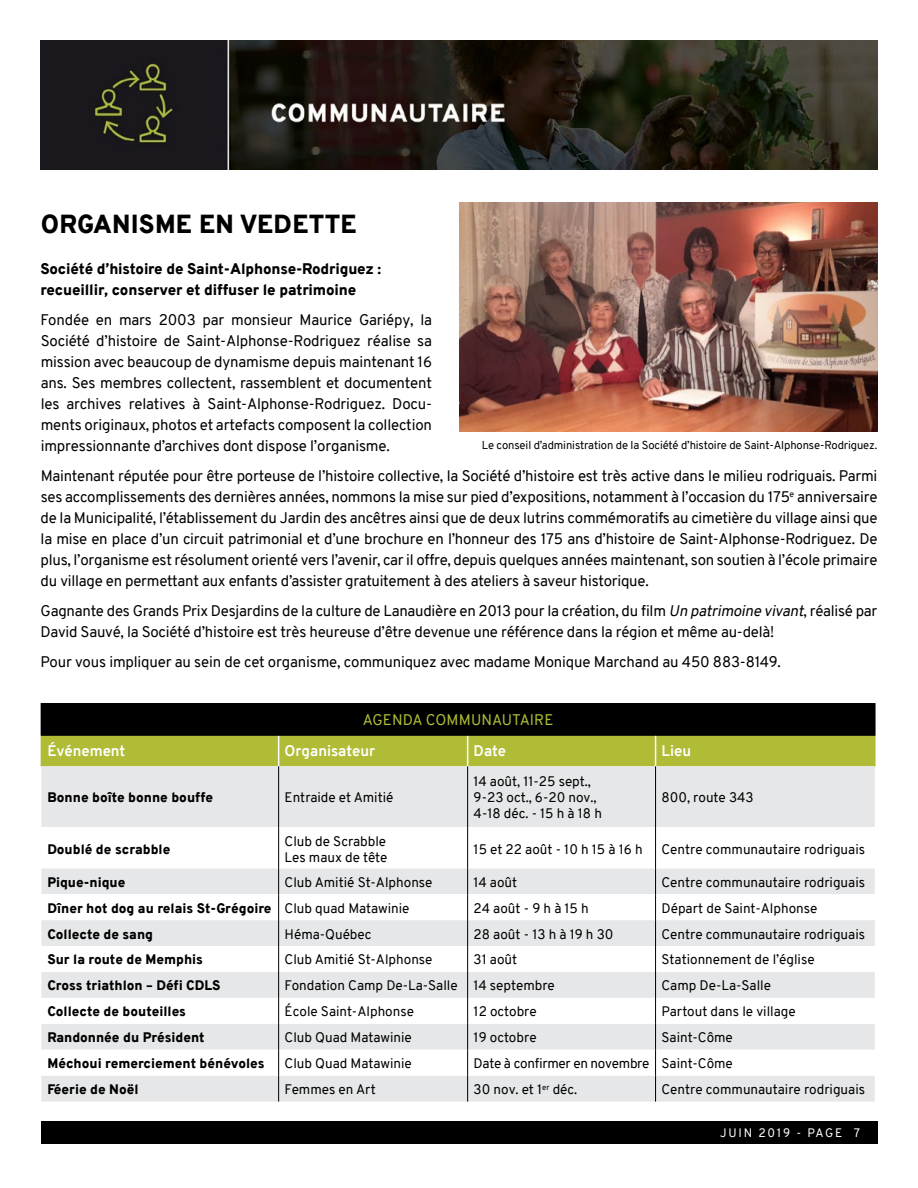
<style>
.page{position:relative;width:918px;height:1188px;background:#fff}
.page>*{position:absolute;margin:0;border:0;box-sizing:border-box;transform-origin:0 0}
.t1{font:900 25.5px "Overpass";color:#000}
.t2{font:15px/21px "Overpass";letter-spacing:-.015em;color:#000;text-align:justify}
.t3{font:900 15px/21px "Overpass";letter-spacing:-.01em;color:#000}
.t4{font:700 15px "Overpass";color:#fff}
.t5{font:15px "Overpass";letter-spacing:.01em;color:#b0bc36}
.t6{font:13.5px/16.2px "Overpass";color:#000}
.t7{font:900 13.5px "Overpass";color:#000}
.t8{font:13.5px "Overpass";letter-spacing:-.02em;color:#000}
.t9{font:12px "Overpass";letter-spacing:.14em;color:#fff}
.t10{font:11.25px "Overpass";color:#000}
.s1{font-style:italic}
.s2{font-weight:400}
</style>
<div class="page">
<div style="left:41px;top:1121px;width:837px;height:23px;background:#000"></div>
<img style="left:40px;top:40px;width:838px;height:129px">
<img style="left:459px;top:203px;width:418px;height:229px">
<div style="left:41px;top:766px;width:834px;height:336px;background:#e6e7e8"></div>
<svg style="left:41px;top:827px;width:834px;height:249px"></svg>
<hr style="left:874px;top:705px;width:2px;height:29px;background:#000">
<hr style="left:41px;top:703px;width:238px;height:2px;background:#000">
<svg style="left:41px;top:705px;width:833px;height:61px;background:#595f1b"></svg>
<hr style="left:279px;top:703px;width:189px;height:2px;background:#000">
<hr style="left:468px;top:703px;width:188px;height:2px;background:#000">
<hr style="left:656px;top:703px;width:220px;height:2px;background:#000">
<hr style="left:41px;top:736px;width:1px;height:30px;background:#b0bc36">
<hr style="left:874px;top:736px;width:2px;height:30px;background:#b0bc36">
<hr style="left:41px;top:734px;width:238px;height:2px;background:#000">
<hr style="left:279px;top:734px;width:189px;height:2px;background:#000">
<hr style="left:468px;top:734px;width:188px;height:2px;background:#000">
<hr style="left:656px;top:734px;width:220px;height:2px;background:#000">
<hr style="left:278px;top:766px;width:1px;height:61px;background:#000">
<hr style="left:467px;top:766px;width:1px;height:61px;background:#000">
<hr style="left:655px;top:766px;width:1px;height:61px;background:#000">
<hr style="left:278px;top:827px;width:1px;height:41px;background:#000">
<hr style="left:467px;top:827px;width:1px;height:41px;background:#000">
<hr style="left:655px;top:827px;width:1px;height:41px;background:#000">
<svg style="left:278px;top:868px;width:1px;height:234px"></svg>
<svg style="left:467px;top:868px;width:1px;height:234px"></svg>
<svg style="left:655px;top:868px;width:1px;height:234px"></svg>
<h1 class="t1" style="left:41px;top:206px;width:19px">ORGAN</h1>
<h1 class="t1" style="left:131px;top:206px;width:27px">ISME</h1>
<h1 class="t1" style="left:199px;top:206px;width:76px">EN VEDETTE</h1>
<p class="t3" style="left:41px;top:259px;width:342px">Société d’histoire de Saint-Alphonse-Rodriguez : recueillir, conserver et diffuser le patrimoine</p>
<p class="t2" style="left:41px;top:309px;width:393px">Fondée en mars 2003 par monsieur Maurice Gariépy, la Société d’histoire de Saint-Alphonse-Rodriguez réalise sa mission avec beaucoup de dynamisme depuis maintenant 16 ans. Ses membres collectent, rassemblent et documentent les archives relatives à Saint-Alphonse-Rodriguez. Docu&shy;ments originaux, photos et artefacts composent la collection impressionnante d’archives dont dispose l’organisme.</p>
<p class="t2" style="left:41px;top:465px;width:838px">Maintenant réputée pour être porteuse de l’histoire collective, la Société d’histoire est très active dans le milieu rodriguais. Parmi ses accomplissements des dernières années, nommons la mise sur pied d’expositions, notamment à l’occasion du 175<sup>e</sup> anniversaire de la M unicipalité, l’établissement du Jardin des ancêtres ainsi que de deux lutrins commémoratifs au cimetière du village ainsi que la mise en place d’un circuit patrimonial et d’une brochure en l’honneur des 175 ans d’histoire de Saint-Alphonse-Rodriguez. De plus, l’organisme est résolument orienté vers l’avenir, car il offre, depuis quelques années maintenant, son soutien à l’école primaire du village en permettant aux enfants d’assister gratuitement à des ateliers à saveur historique.</p>
<p class="t2" style="left:41px;top:600px;width:838px">Gagnante des Grands Prix Desjardins de la culture de Lanaudière en 2013 pour la création, du film <span class="s1">Un patrimoine vivant</span>, réalisé par<br>David Sauvé, la Société d’histoire est très heureuse d’être devenue une référence dans la région et même au-delà!</p>
<p class="t2" style="left:41px;top:651px;width:742px">Pour vous impliquer au sein de cet organisme, communiquez avec madame Monique Marchand au 450 883-8149.</p>
<p class="t10" style="left:482px;top:437px;width:397px">Le conseil d’administration de la Société d’histoire de Saint-Alphonse-Rodriguez.</p>
<p class="t5" style="left:363px;top:709px;width:192px">Agenda communautaire</p>
<p class="t4" style="left:47px;top:740px;width:80px">Événement</p>
<p class="t4" style="left:285px;top:740px;width:92px">Organisateur</p>
<p class="t4" style="left:474px;top:740px;width:34px">Date</p>
<p class="t4" style="left:662px;top:740px;width:31px">Lieu</p>
<p class="t7" style="left:47px;top:788px;width:167px">Bonne boîte bonne bouffe</p>
<p class="t6" style="left:285px;top:789px;width:110px">Entraide et Amitié</p>
<p class="t6" style="left:474px;top:773px;width:130px">14 août, 11-25 sept.,<br>9-23 oct., 6-20 nov.,<br>4-18 déc. - 15 h à 18 h</p>
<p class="t6" style="left:662px;top:789px;width:94px">800, route 343</p>
<p class="t7" style="left:47px;top:840px;width:124px">Doublé de scrabble</p>
<p class="t6" style="left:285px;top:833px;width:104px">Club de Scrabble<br>Les maux de tête</p>
<p class="t6" style="left:474px;top:841px;width:170px">15 et 22 août - 10 h 15 à 16 h</p>
<p class="t6" style="left:662px;top:841px;width:205px">Centre communautaire rodriguais</p>
<p class="t7" style="left:47px;top:872px;width:80px">Pique-nique</p>
<p class="t6" style="left:285px;top:874px;width:149px">Club Amitié St-Alphonse</p>
<p class="t6" style="left:474px;top:874px;width:45px">14 août</p>
<p class="t6" style="left:662px;top:874px;width:205px">Centre communautaire rodriguais</p>
<p class="t7" style="left:47px;top:898px;width:364px">Dîner hot dog au relais St-Grégoire <span class="s2">Club quad Matawinie</span></p>
<p class="t6" style="left:474px;top:900px;width:117px">24août-9hà15 h</p>
<p class="t6" style="left:662px;top:900px;width:157px">Départ de Saint-Alphonse</p>
<p class="t7" style="left:47px;top:924px;width:107px">Collecte de sang</p>
<p class="t6" style="left:285px;top:926px;width:88px">Héma-Québec</p>
<p class="t6" style="left:474px;top:926px;width:141px">28 août - 13 h à 19 h 30</p>
<p class="t6" style="left:662px;top:926px;width:205px">Centre communautaire rodriguais</p>
<p class="t7" style="left:47px;top:950px;width:157px">Sur la route de Memphis</p>
<p class="t6" style="left:285px;top:952px;width:149px">Club Amitié St-Alphonse</p>
<p class="t6" style="left:474px;top:952px;width:45px">31 août</p>
<p class="t6" style="left:662px;top:952px;width:155px">Stationnement de l’église</p>
<p class="t7" style="left:47px;top:976px;width:149px">Cross triathlon – Défi CDLS</p>
<p class="t6" style="left:285px;top:978px;width:272px">Fondation Camp De-La-Salle 14 septembre</p>
<p class="t6" style="left:662px;top:978px;width:111px">Camp De-La-Salle</p>
<p class="t7" style="left:47px;top:1002px;width:140px">Collecte de bouteilles</p>
<p class="t6" style="left:285px;top:1004px;width:131px">École Saint-Alphonse</p>
<p class="t6" style="left:474px;top:1004px;width:65px">12 octobre</p>
<p class="t6" style="left:662px;top:1004px;width:136px">Partout dans le village</p>
<p class="t7" style="left:47px;top:1028px;width:159px">Randonnée du Président</p>
<p class="t6" style="left:285px;top:1029px;width:129px">Club Quad Matawinie</p>
<p class="t6" style="left:474px;top:1029px;width:64px">19 octobre</p>
<p class="t6" style="left:662px;top:1029px;width:73px">Saint-Côme</p>
<p class="t7" style="left:47px;top:1054px;width:219px">Méchoui remerciement bénévoles</p>
<p class="t6" style="left:285px;top:1055px;width:129px">Club Quad Matawinie</p>
<p class="t8" style="left:474px;top:1054px;width:261px">Date à confirmer en novembre Saint-Côme</p>
<p class="t7" style="left:47px;top:1080px;width:93px">Féerie de Noël</p>
<p class="t6" style="left:285px;top:1081px;width:93px">Femmes en Art</p>
<p class="t6" style="left:474px;top:1081px;width:105px">30 nov. et 1<sup>er</sup> déc.</p>
<p class="t6" style="left:662px;top:1081px;width:205px">Centre communautaire rodriguais</p>
<p class="t9" style="left:720px;top:1124px;width:142px">juin 2019 - Page 7</p>
</div>
